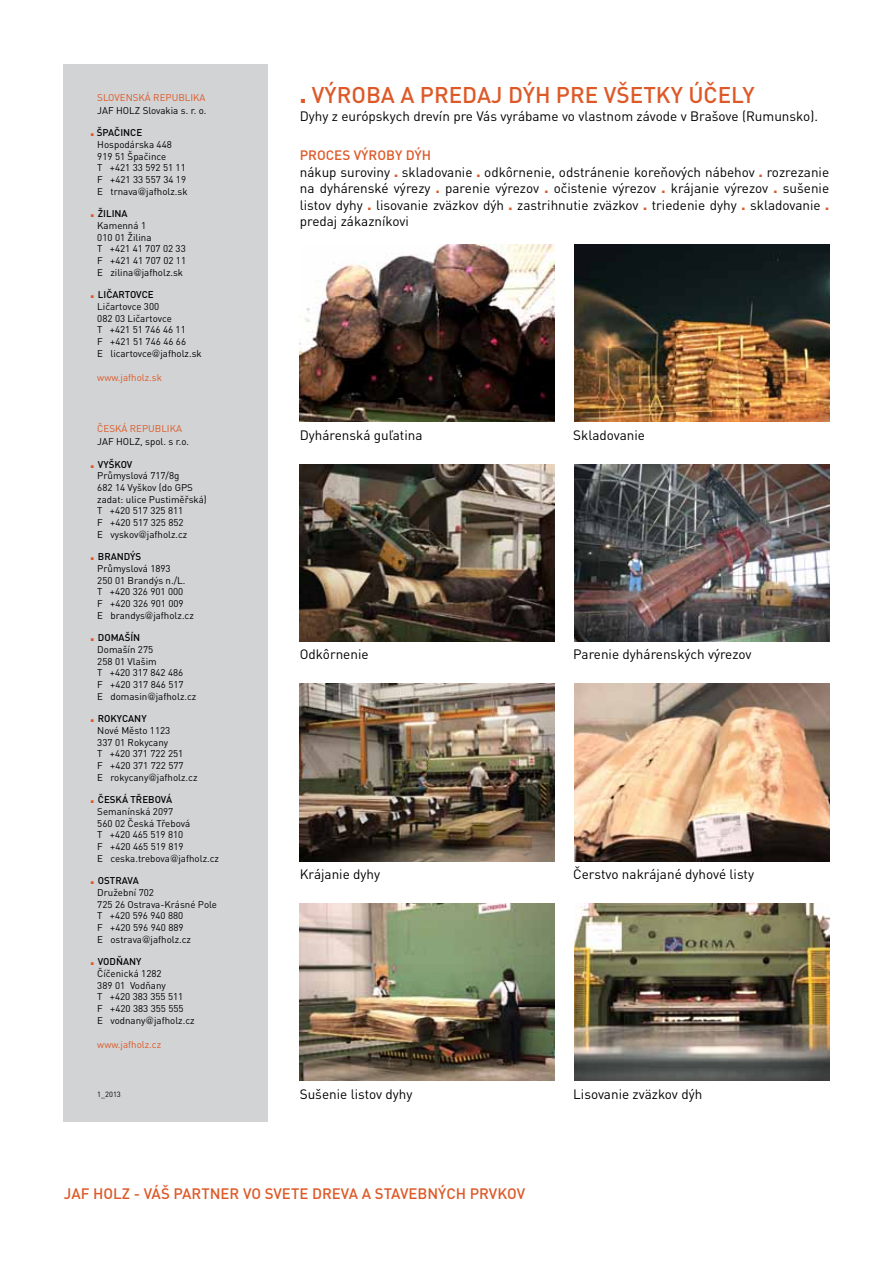
<style>
.page{position:relative;width:893px;height:1263px;background:#fff}
.page>*{position:absolute;margin:0;border:0;box-sizing:border-box;transform-origin:0 0}
.t1{font:500 22.5px "DIN Pro";color:#dd5928}
.t2{font:500 15px "DIN Pro";color:#dd5928}
.t3{font:13.5px/16.5px "DIN Pro";color:#000}
.t4{font:9.75px/11.7px "DIN Pro";color:#000}
.t5{font:9.75px "DIN Pro";color:#dd5928}
.t6{font:7.5px "DIN Pro";color:#000}
.s1{font-weight:900;font-size:15px;color:#dd5928}
.s2{font-weight:500}
.s3{font-family:"Century Gothic"}
.s4{font-weight:900}
.s5{font-weight:500;color:#dd5928}
.s6{font-weight:900;color:#dd5928}
</style>
<div class="page">
<div style="left:64px;top:64px;width:204px;height:1057px;background:#d1d3d4"></div>
<img style="left:300px;top:244px;width:255px;height:178px">
<img style="left:300px;top:464px;width:255px;height:177px">
<img style="left:300px;top:684px;width:255px;height:177px">
<img style="left:300px;top:904px;width:255px;height:177px">
<img style="left:574px;top:244px;width:255px;height:178px">
<img style="left:574px;top:464px;width:255px;height:177px">
<img style="left:574px;top:684px;width:255px;height:177px">
<img style="left:574px;top:904px;width:255px;height:177px">
<p class="t5" style="left:97px;top:91px;width:110px">SLOVENSKÁ REPUBLIKA</p>
<p class="t4" style="left:97px;top:104px;width:111px">JAF HOLZ Slovakia s. r. o.</p>
<p class="t4" style="left:97px;top:126px;width:92px;text-indent:-7px"><span class="s1">.</span> <span class="s2">ŠPAČINCE<br></span>Hospodárska 448<br>919 51 Špačince<br>T +421 33 592 51 11<br>F +421 33 557 34 19<br>E trnava<span class="s3">@</span>jafholz.sk</p>
<p class="t4" style="left:97px;top:207px;width:90px;text-indent:-7px"><span class="s1">.</span> <span class="s2">ŽILINA<br></span>Kamenná 1<br>010 01 Žilina<br>T +421 41 707 02 33<br>F +421 41 707 02 11<br>E zilina<span class="s3">@</span>jafholz.sk</p>
<p class="t4" style="left:97px;top:288px;width:106px;text-indent:-7px"><span class="s1">.</span> <span class="s2">LIČARTOVCE<br></span>Ličartovce 300<br>082 03 Ličartovce<br>T +421 51 746 46 11<br>F +421 51 746 46 66<br>E licartovce<span class="s3">@</span>jafholz.sk</p>
<p class="t5" style="left:97px;top:371px;width:66px">www.jafholz.sk</p>
<p class="t5" style="left:97px;top:422px;width:86px">ČESKÁ REPUBLIKA</p>
<p class="t4" style="left:97px;top:435px;width:93px">JAF HOLZ, spol. s r.o.</p>
<p class="t4" style="left:97px;top:458px;width:111px;text-indent:-7px"><span class="s1">.</span> <span class="s2">VYŠKOV<br></span>Průmyslová 717/8g<br>682 14 Vyškov (do GPS zadat: ulice Pustiměřská)<br>T +420 517 325 811<br>F +420 517 325 852<br>E vyskov<span class="s3">@</span>jafholz.cz</p>
<p class="t4" style="left:97px;top:550px;width:98px;text-indent:-7px"><span class="s1">.</span> <span class="s2">BRANDÝS<br></span>Průmyslová 1893<br>250 01 Brandýs n./L.<br>T +420 326 901 000<br>F +420 326 901 009<br>E brandys<span class="s3">@</span>jafholz.cz</p>
<p class="t4" style="left:97px;top:631px;width:101px;text-indent:-7px"><span class="s1">.</span> <span class="s2">DOMAŠÍN<br></span>Domašín 275<br>258 01 Vlašim<br>T +420 317 842 486<br>F +420 317 846 517<br>E domasin<span class="s3">@</span>jafholz.cz</p>
<p class="t4" style="left:97px;top:712px;width:102px;text-indent:-7px"><span class="s1">.</span> <span class="s2">ROKYCANY<br></span>Nové Město 1123<br>337 01 Rokycany<br>T +420 371 722 251<br>F +420 371 722 577<br>E rokycany<span class="s3">@</span>jafholz.cz</p>
<p class="t4" style="left:97px;top:793px;width:123px;text-indent:-7px"><span class="s1">.</span> <span class="s2">ČESKÁ TŘEBOVÁ<br></span>Semanínská 2097<br>560 02 Česká Třebová<br>T +420 465 519 810<br>F +420 465 519 819<br>E ceska.trebova<span class="s3">@</span>jafholz.cz</p>
<p class="t4" style="left:97px;top:874px;width:121px;text-indent:-7px"><span class="s1">.</span> <span class="s2">OSTRAVA<br></span>Družební 702<br>725 26 Ostrava-Krásné Pole<br>T +420 596 940 880<br>F +420 596 940 889<br>E ostrava<span class="s3">@</span>jafholz.cz</p>
<p class="t4" style="left:97px;top:955px;width:99px;text-indent:-7px"><span class="s1">.</span> <span class="s2">VODŇANY<br></span>Číčenická 1282<br>389 01 Vodňany<br>T +420 383 355 511<br>F +420 383 355 555<br>E vodnany<span class="s3">@</span>jafholz.cz</p>
<p class="t5" style="left:97px;top:1038px;width:65px">www.jafholz.cz</p>
<p class="t6" style="left:97px;top:1089px;width:25px">1_2013</p>
<h1 class="t1" style="left:300px;top:80px;width:456px"><span class="s4">.</span> VÝROBA A PREDAJ DÝH PRE VŠETKY ÚČELY</h1>
<h3 class="t3" style="left:300px;top:108px;width:520px">Dyhy z európskych drevín pre Vás vyrábame vo vlastnom závode v Brašove (Rumunsko).</h3>
<p class="t3" style="left:300px;top:147px;width:531px"><span class="s5">PROCES VÝROBY DÝH<br></span>nákup suroviny <span class="s6">.</span> skladovanie <span class="s6">.</span> odkôrnenie, odstránenie koreňových nábehov <span class="s6">.</span> rozrezanie na dyhárenské výrezy <span class="s6">.</span> parenie výrezov <span class="s6">.</span> očistenie výrezov <span class="s6">.</span> krájanie výrezov <span class="s6">.</span> sušenie listov dyhy <span class="s6">.</span> lisovanie zväzkov dýh <span class="s6">.</span> zastrihnutie zväzkov <span class="s6">.</span> triedenie dyhy <span class="s6">.</span> skladovanie <span class="s6">. </span>predaj zákazníkovi</p>
<h3 class="t3" style="left:300px;top:426px;width:124px">Dyhárenská guľatina</h3>
<h3 class="t3" style="left:573px;top:426px;width:73px">Skladovanie</h3>
<h3 class="t3" style="left:300px;top:645px;width:70px">Odkôrnenie</h3>
<h3 class="t3" style="left:573px;top:645px;width:180px">Parenie dyhárenských výrezov</h3>
<h3 class="t3" style="left:300px;top:865px;width:82px">Krájanie dyhy</h3>
<h3 class="t3" style="left:573px;top:865px;width:182px">Čerstvo nakrájané dyhové listy</h3>
<h3 class="t3" style="left:300px;top:1085px;width:114px">Sušenie listov dyhy</h3>
<h3 class="t3" style="left:573px;top:1085px;width:131px">Lisovanie zväzkov dýh</h3>
<h2 class="t2" style="left:64px;top:1183px;width:463px">JAF HOLZ - VÁŠ PARTNER VO SVETE DREVA A STAVEBNÝCH PRVKOV</h2>
</div>
